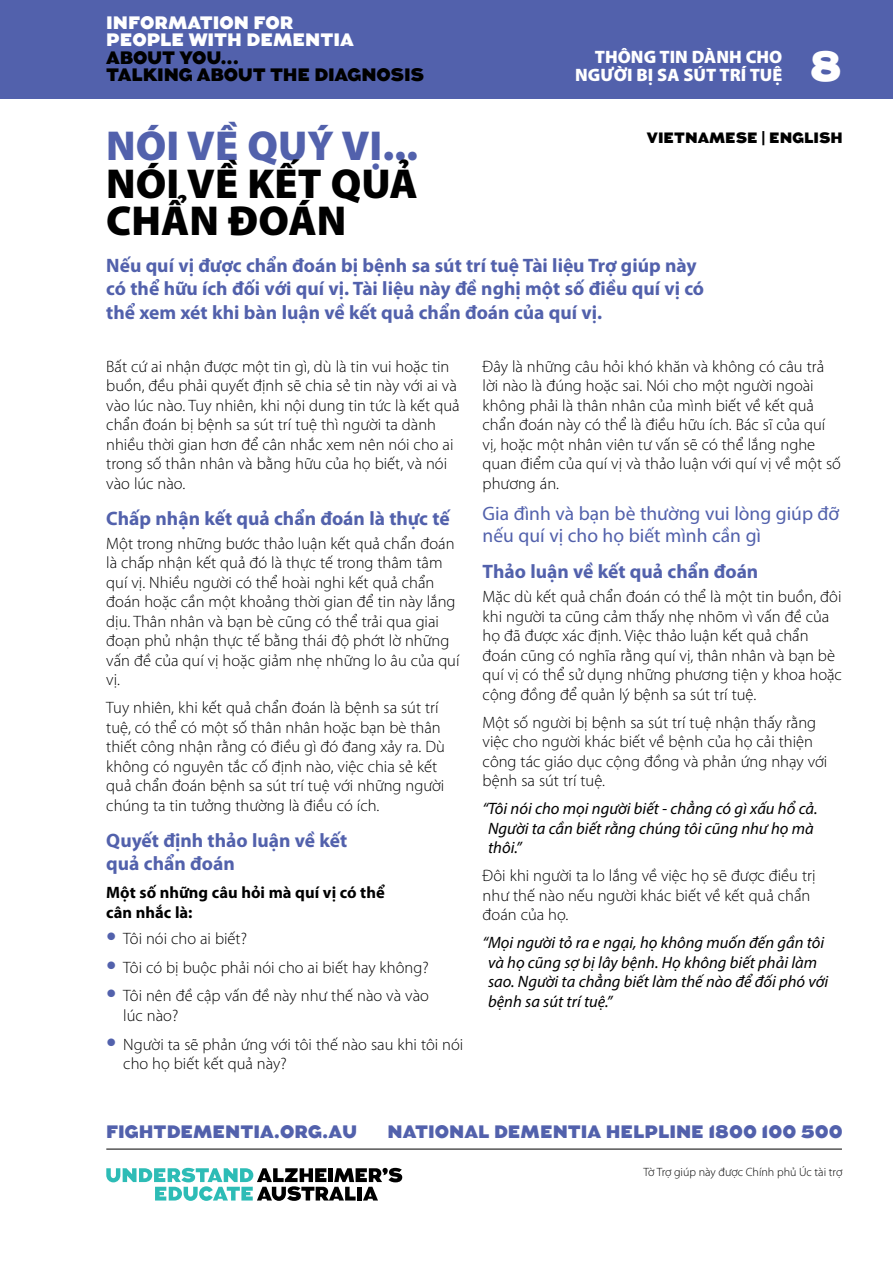
<style>
.page{position:relative;width:893px;height:1263px;background:#fff}
.page>*{position:absolute;margin:0;border:0;box-sizing:border-box;transform-origin:0 0}
.t1{font:900 42px/37.5px "Myriad Pro";color:#000}
.t2{font:900 42px "Myriad Pro";color:#5261ac}
.t3{font:900 42px "Augustus";color:#fff}
.t4{font:700 19.5px/23.4px "Myriad Pro";color:#5261ac}
.t5{font:19.5px/22.5px "Myriad Pro";color:#5261ac}
.t6{font:900 18px "Augustus";color:#5261ac}
.t7{font:900 18px/17.2px "Augustus";letter-spacing:-.01em;color:#000}
.t8{font:900 18px/18px "Myriad Pro";color:#fff;text-align:right}
.t9{font:900 18px/17.2px "Augustus";color:#fff}
.t10{font:300 16.5px/19.5px "Myriad Pro";color:#000}
.t11{font:italic 16.5px/19.5px "Myriad Pro";color:#000}
.t12{font:700 16.5px/19.5px "Myriad Pro";color:#000}
.t13{font:900 15px "Augustus";color:#000}
.t14{font:300 12px "Myriad Pro";color:#000}
.s1{font-family:"Univers";font-size:21px;color:#5261ac}
</style>
<div class="page">
<div style="left:0;top:0;width:893px;height:99px;background:#5261ac"></div>
<hr style="left:106px;top:1149px;width:736px;height:1px;background:#000">
<svg style="left:106px;top:1168px;width:296px;height:33px"></svg>
<p class="t9" style="left:106px;top:14px;width:249px">INFORMATION FOR<br>PEOPLE WITH DEMENTIA</p>
<p class="t7" style="left:106px;top:49px;width:319px">ABOUT YOU...<br>TALKING ABOUT THE DIAGNOSIS</p>
<p class="t8" style="left:575px;top:47px;width:209px">THÔNG TIN DÀNH CHO<br>NGƯỜI BỊ SA SÚT TRÍ TUỆ</p>
<h1 class="t3" style="left:810px;top:41px;width:34px">8</h1>
<h1 class="t2" style="left:106px;top:118px;width:313px">NÓI VỀ QUÝ VỊ...</h1>
<p class="t13" style="left:647px;top:129px;width:197px">VIETNAMESE | ENGLISH</p>
<h1 class="t1" style="left:106px;top:163px;width:313px">NÓI VỀ KẾT QUẢ<br>CHẨN ĐOÁN</h1>
<p class="t4" style="left:106px;top:253px;width:599px">Nếu quí vị được chẩn đoán bị bệnh sa sút trí tuệ Tài liệu Trợ giúp này có thể hữu ích đối với quí vị. Tài liệu này đề nghị một số điều quí vị có thể xem xét khi bàn luận về kết quả chẩn đoán của quí vị.</p>
<p class="t10" style="left:106px;top:356px;width:355px">Bất cứ ai nhận được một tin gì, dù là tin vui hoặc tin buồn, đều phải quyết định sẽ chia sẻ tin này với ai và vào lúc nào. Tuy nhiên, khi nội dung tin tức là kết quả chẩn đoán bị bệnh sa sút trí tuệ thì người ta dành nhiều thời gian hơn để cân nhắc xem nên nói cho ai trong số thân nhân và bằng hữu của họ biết, và nói vào lúc nào.</p>
<p class="t4" style="left:106px;top:506px;width:345px">Chấp nhận kết quả chẩn đoán là thực tế</p>
<p class="t10" style="left:106px;top:533px;width:355px">Một trong những bước thảo luận kết quả chẩn đoán là chấp nhận kết quả đó là thực tế trong thâm tâm quí vị. Nhiều người có thể hoài nghi kết quả chẩn đoán hoặc cần một khoảng thời gian để tin này lắng dịu. Thân nhân và bạn bè cũng có thể trải qua giai đoạn phủ nhận thực tế bằng thái độ phớt lờ những vấn đề của quí vị hoặc giảm nhẹ những lo âu của quí vị.</p>
<p class="t10" style="left:106px;top:698px;width:340px">Tuy nhiên, khi kết quả chẩn đoán là bệnh sa sút trí tuệ, có thể có một số thân nhân hoặc bạn bè thân thiết công nhận rằng có điều gì đó đang xảy ra. Dù không có nguyên tắc cố định nào, việc chia sẻ kết quả chẩn đoán bệnh sa sút trí tuệ với những người chúng ta tin tưởng thường là điều có ích.</p>
<p class="t4" style="left:106px;top:828px;width:242px">Quyết định thảo luận về kết quả chẩn đoán</p>
<p class="t12" style="left:106px;top:882px;width:280px">Một số những câu hỏi mà quí vị có thể cân nhắc là:</p>
<p class="t10" style="left:106px;top:928px;width:142px"><span class="s1">•</span> Tôi nói cho ai biết?</p>
<p class="t10" style="left:106px;top:957px;width:324px"><span class="s1">•</span> Tôi có bị buộc phải nói cho ai biết hay không?</p>
<p class="t10" style="left:123px;top:986px;width:307px;text-indent:-17px"><span class="s1">•</span> Tôi nên đề cập vấn đề này như thế nào và vào lúc nào?</p>
<p class="t10" style="left:123px;top:1034px;width:342px;text-indent:-17px"><span class="s1">•</span> Người ta sẽ phản ứng với tôi thế nào sau khi tôi nói cho họ biết kết quả này?</p>
<p class="t10" style="left:483px;top:356px;width:360px">Đây là những câu hỏi khó khăn và không có câu trả lời nào là đúng hoặc sai. Nói cho một người ngoài không phải là thân nhân của mình biết về kết quả chẩn đoán này có thể là điều hữu ích. Bác sĩ của quí vị, hoặc một nhân viên tư vấn sẽ có thể lắng nghe quan điểm của quí vị và thảo luận với quí vị về một số phương án.</p>
<p class="t5" style="left:483px;top:502px;width:358px">Gia đình và bạn bè thường vui lòng giúp đỡ nếu quí vị cho họ biết mình cần gì</p>
<p class="t4" style="left:483px;top:559px;width:277px">Thảo luận về kết quả chẩn đoán</p>
<p class="t10" style="left:483px;top:587px;width:361px">Mặc dù kết quả chẩn đoán có thể là một tin buồn, đôi khi người ta cũng cảm thấy nhẹ nhõm vì vấn đề của họ đã được xác định. Việc thảo luận kết quả chẩn đoán cũng có nghĩa rằng quí vị, thân nhân và bạn bè quí vị có thể sử dụng những phương tiện y khoa hoặc cộng đồng để quản lý bệnh sa sút trí tuệ.</p>
<p class="t10" style="left:483px;top:712px;width:346px">Một số người bị bệnh sa sút trí tuệ nhận thấy rằng việc cho người khác biết về bệnh của họ cải thiện công tác giáo dục cộng đồng và phản ứng nhạy với bệnh sa sút trí tuệ.</p>
<p class="t11" style="left:488px;top:799px;width:331px;text-indent:-5px">“Tôi nói cho mọi người biết - chẳng có gì xấu hổ cả.<br>Người ta cần biết rằng chúng tôi cũng như họ mà thôi.”</p>
<p class="t10" style="left:483px;top:866px;width:334px">Đôi khi người ta lo lắng về việc họ sẽ được điều trị như thế nào nếu người khác biết về kết quả chẩn đoán của họ.</p>
<p class="t11" style="left:488px;top:933px;width:342px;text-indent:-5px">“Mọi người tỏ ra e ngại, họ không muốn đến gần tôi và họ cũng sợ bị lây bệnh. Họ không biết phải làm sao. Người ta chẳng biết làm thế nào để đối phó với bệnh sa sút trí tuệ.”</p>
<p class="t6" style="left:106px;top:1121px;width:252px">FIGHTDEMENTIA.ORG.AU</p>
<p class="t6" style="left:387px;top:1121px;width:457px">NATIONAL DEMENTIA HELPLINE 1800 100 500</p>
<p class="t14" style="left:643px;top:1164px;width:200px">Tờ Trợ giúp này được Chính phủ Úc tài trợ</p>
</div>
